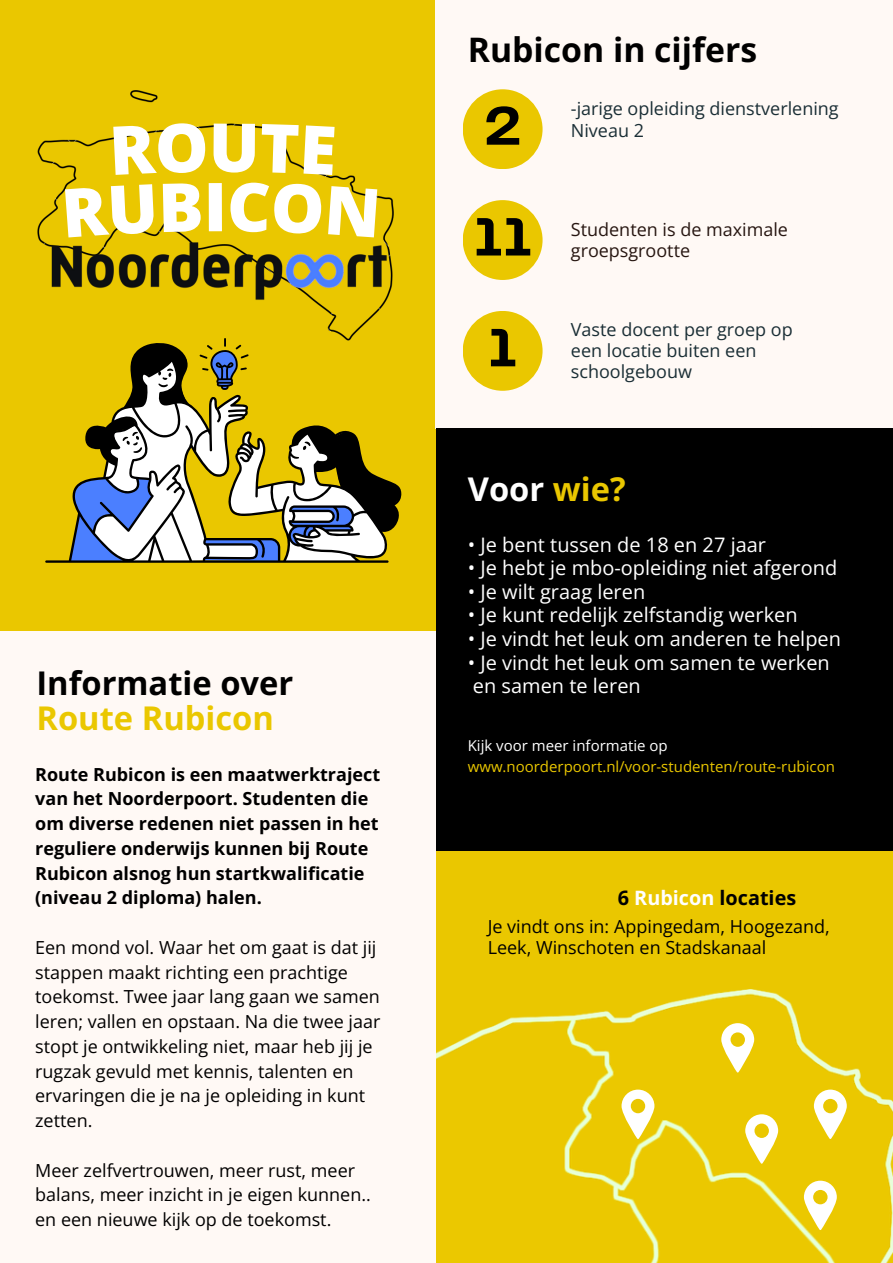
<style>
.page{position:relative;width:893px;height:1263px;background:#eac700}
.page>*{position:absolute;margin:0;border:0;box-sizing:border-box;transform-origin:0 0}
.t1{font:800 67.5px "Open Sans";color:#fff}
.t2{font:700 56.25px "Telegraf";color:#000}
.t3{font:700 33.75px "Open Sans";color:#000}
.t4{font:700 32.7px "Open Sans";color:#000}
.t5{font:700 32.7px "Open Sans";color:#eac700}
.t6{font:700 32.7px "Open Sans";color:#fff}
.t7{font:19.95px/23.6px "Open Sans";color:#fff}
.t8{font:700 19.8px "Open Sans";color:#000}
.t9{font:18px/24.8px "Open Sans";color:#000}
.t10{font:700 18px/24.8px "Open Sans";color:#000}
.t11{font:18px/21.4px "Open Sans";color:#1a2e35}
.t12{font:18px/21.4px "Open Sans";color:#271611}
.t13{font:15px "Open Sans";color:#eac700}
.t14{font:15px "Open Sans";color:#fff}
.s1{color:#eac700}
.s2{color:#fff}
</style>
<div class="page">
<div style="left:436px;top:0;width:457px;height:428px;background:#fff9f5"></div>
<img style="left:37px;top:91px;width:357px;height:250px">
<svg style="left:45px;top:343px;width:357px;height:219px"></svg>
<svg style="left:123px;top:432px;width:19px;height:21px"></svg>
<svg style="left:303px;top:442px;width:7px;height:8px"></svg>
<svg style="left:158px;top:368px;width:15px;height:19px"></svg>
<svg style="left:199px;top:338px;width:50px;height:52px"></svg>
<img style="left:48px;top:232px;width:346px;height:77px">
<div style="left:463px;top:89px;width:79px;height:80px;background:#eac700;border-radius:50%"></div>
<div style="left:463px;top:311px;width:79px;height:80px;background:#eac700;border-radius:50%"></div>
<div style="left:463px;top:200px;width:79px;height:80px;background:#eac700;border-radius:50%"></div>
<div style="left:436px;top:428px;width:457px;height:423px;background:#000"></div>
<img style="left:436px;top:989px;width:457px;height:274px">
<div style="left:0;top:631px;width:436px;height:632px;background:#fff9f5"></div>
<svg style="left:745px;top:1114px;width:33px;height:49px"></svg>
<div style="left:754px;top:1123px;width:15px;height:15px;background:#eac700;border-radius:50%"></div>
<svg style="left:804px;top:1181px;width:33px;height:49px"></svg>
<div style="left:813px;top:1190px;width:14px;height:14px;background:#eac700;border-radius:50%"></div>
<svg style="left:814px;top:1089px;width:33px;height:50px"></svg>
<div style="left:823px;top:1099px;width:14px;height:14px;background:#eac700;border-radius:50%"></div>
<svg style="left:721px;top:1023px;width:33px;height:49px"></svg>
<div style="left:730px;top:1032px;width:15px;height:15px;background:#eac700;border-radius:50%"></div>
<svg style="left:621px;top:1089px;width:33px;height:50px"></svg>
<div style="left:631px;top:1099px;width:14px;height:14px;background:#eac700;border-radius:50%"></div>
<svg style="left:65px;top:183px;width:89px;height:54px"></svg>
<svg style="left:163px;top:182px;width:38px;height:50px"></svg>
<svg style="left:230px;top:182px;width:92px;height:52px"></svg>
<svg style="left:328px;top:185px;width:49px;height:52px"></svg>
<svg style="left:113px;top:122px;width:93px;height:53px"></svg>
<svg style="left:261px;top:123px;width:74px;height:52px"></svg>
<p class="t1" style="left:208px;top:100px;width:53px">U</p>
<h4 class="t1" style="left:204px;top:159px;width:25px">I</h4>
<h3 class="t4" style="left:36px;top:660px;width:258px">Informatie over</h3>
<h3 class="t5" style="left:36px;top:695px;width:239px">Route Rubicon</h3>
<p class="t10" style="left:35px;top:761px;width:346px">Route Rubicon is een maatwerktraject van het Noorderpoort. Studenten die om diverse redenen niet passen in het reguliere onderwijs kunnen bij Route Rubicon alsnog hun startkwalificatie (niveau 2 diploma) halen.</p>
<p class="t9" style="left:35px;top:934px;width:347px">Een mond vol. Waar het om gaat is dat jij stappen maakt richting een prachtige toekomst. Twee jaar lang gaan we samen leren; vallen en opstaan. Na die twee jaar stopt je ontwikkeling niet, maar heb jij je rugzak gevuld met kennis, talenten en ervaringen die je na je opleiding in kunt zetten.</p>
<p class="t9" style="left:35px;top:1157px;width:337px">Meer zelfvertrouwen, meer rust, meer balans, meer inzicht in je eigen kunnen.. en een nieuwe kijk op de toekomst.</p>
<h4 class="t3" style="left:468px;top:26px;width:291px">Rubicon in cijfers</h4>
<h4 class="t2" style="left:483px;top:102px;width:40px">2</h4>
<p class="t11" style="left:571px;top:98px;width:269px">-jarige opleiding dienstverlening<br>Niveau 2</p>
<h2 class="t2" style="left:473px;top:213px;width:60px">11</h2>
<h3 class="t2" style="left:488px;top:324px;width:31px">1</h3>
<h3 class="t12" style="left:571px;top:218px;width:219px">Studenten is de maximale groepsgrootte</h3>
<p class="t11" style="left:571px;top:318px;width:223px">Vaste docent per groep op een locatie buiten een schoolgebouw</p>
<p class="t6" style="left:468px;top:466px;width:159px">Voor <span class="s1">wie?</span></p>
<p class="t7" style="left:468px;top:532px;width:300px">• Je bent tussen de 18 en 27 jaar</p>
<p class="t7" style="left:468px;top:555px;width:371px">• Je hebt je mbo-opleiding niet afgerond</p>
<p class="t7" style="left:468px;top:579px;width:179px">• Je wilt graag leren</p>
<p class="t7" style="left:468px;top:603px;width:331px">• Je kunt redelijk zelfstandig werken</p>
<p class="t7" style="left:468px;top:626px;width:375px">• Je vindt het leuk om anderen te helpen</p>
<p class="t7" style="left:468px;top:650px;width:363px">• Je vindt het leuk om samen te werken en samen te leren</p>
<p class="t14" style="left:468px;top:735px;width:201px">Kijk voor meer informatie op</p>
<p class="t13" style="left:468px;top:756px;width:369px">www.noorderpoort.nl/voor-studenten/route-rubicon</p>
<h4 class="t8" style="left:618px;top:884px;width:180px">6 <span class="s2">Rubicon</span> locaties</h4>
<p class="t9" style="left:488px;top:915px;width:344px;line-height:21.4px">Je vindt ons in: Appingedam, Hoogezand,<br>Leek, Winschoten en Stadskanaal</p>
</div>
